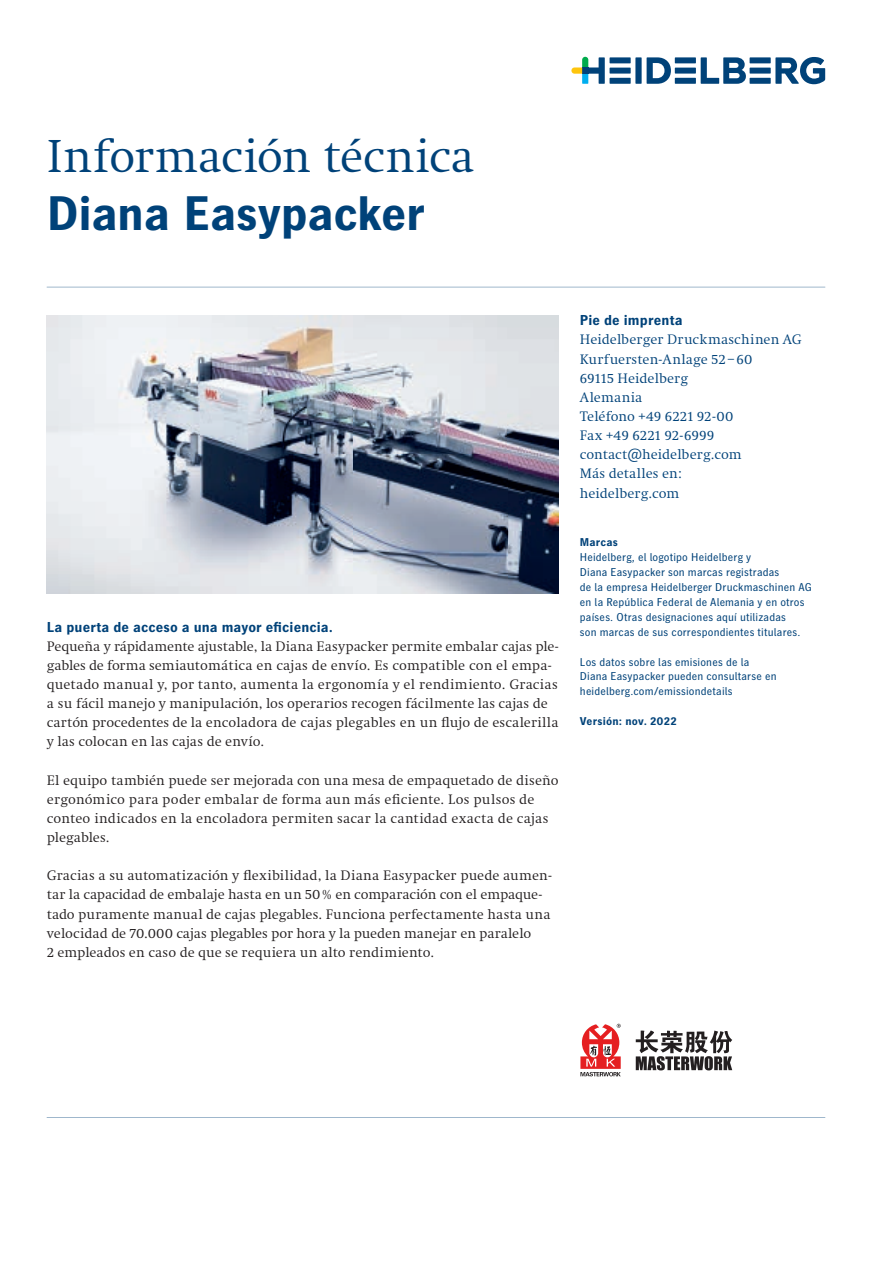
<style>
.page{position:relative;width:872px;height:1263px;background:#fff}
.page>*{position:absolute;margin:0;border:0;box-sizing:border-box;transform-origin:0 0}
.t1{font:48px "Heidelberg Antiqua ML";letter-spacing:-.005em;color:#004279}
.t2{font:700 48px "Heidelberg Gothic Ml";letter-spacing:-.01em;color:#004279}
.t3{font:14.25px/19.2px "Heidelberg Antiqua ML";letter-spacing:.005em;color:#231f20}
.t4{font:14.25px/19.2px "Heidelberg Antiqua ML";letter-spacing:.005em;color:#004279}
.t5{font:700 14.25px "Heidelberg Gothic Ml";letter-spacing:.01em;color:#004279}
.t6{font:11.25px/14.9px "Heidelberg Gothic Ml";letter-spacing:.015em;color:#004279}
.t7{font:700 11.25px "Heidelberg Gothic Ml";letter-spacing:.02em;color:#004279}
</style>
<div class="page">
<svg style="left:646px;top:57px;width:25px;height:27px"></svg>
<div style="left:635px;top:57px;width:6px;height:27px;background:#004279"></div>
<div style="left:609px;top:57px;width:21px;height:6px;background:#004279"></div>
<div style="left:609px;top:68px;width:21px;height:6px;background:#004279"></div>
<div style="left:609px;top:78px;width:21px;height:6px;background:#004279"></div>
<div style="left:675px;top:57px;width:21px;height:6px;background:#004279"></div>
<div style="left:675px;top:68px;width:21px;height:6px;background:#004279"></div>
<div style="left:675px;top:78px;width:21px;height:6px;background:#004279"></div>
<svg style="left:700px;top:57px;width:46px;height:27px"></svg>
<div style="left:749px;top:57px;width:21px;height:6px;background:#004279"></div>
<div style="left:749px;top:68px;width:21px;height:6px;background:#004279"></div>
<div style="left:749px;top:78px;width:21px;height:6px;background:#004279"></div>
<svg style="left:775px;top:57px;width:50px;height:27px"></svg>
<svg style="left:571px;top:57px;width:34px;height:27px"></svg>
<svg style="left:580px;top:1024px;width:40px;height:52px"></svg>
<svg style="left:636px;top:1030px;width:96px;height:40px"></svg>
<img style="left:47px;top:316px;width:511px;height:277px">
<svg style="left:47px;top:1117px;width:778px;height:1px"></svg>
<svg style="left:47px;top:287px;width:778px;height:1px"></svg>
<h1 class="t1" style="left:47px;top:129px;width:429px">Información técnica</h1>
<h1 class="t2" style="left:47px;top:186px;width:379px">Diana Easypacker</h1>
<p class="t5" style="left:47px;top:619px;width:288px">La puerta de acceso a una mayor eficiencia.</p>
<p class="t3" style="left:47px;top:636px;width:513px">Pequeña y rápidamente ajustable, la Diana Easypacker permite embalar cajas ple&shy;gables de forma semiautomática en cajas de envío. Es compatible con el empa&shy;quetado manual y, por tanto, aumenta la ergonomía y el rendimiento. Gracias a su fácil manejo y manipulación, los operarios recogen fácilmente las cajas de cartón procedentes de la encoladora de cajas plegables en un flujo de escalerilla y las colocan en las cajas de envío.</p>
<p class="t3" style="left:47px;top:770px;width:513px">El equipo también puede ser mejorada con una mesa de empaquetado de diseño ergonómico para poder embalar de forma aun más eficiente. Los pulsos de conteo indicados en la encoladora permiten sacar la cantidad exacta de cajas plegables.</p>
<p class="t3" style="left:47px;top:866px;width:507px">Gracias a su automatización y flexibilidad, la Diana Easypacker puede aumen&shy;tar la capacidad de embalaje hasta en un 50% en comparación con el empaque&shy;tado puramente manual de cajas plegables. Funciona perfectamente hasta una velocidad de 70.000 cajas plegables por hora y la pueden manejar en paralelo<br>2 empleados en caso de que se requiera un alto rendimiento.</p>
<p class="t5" style="left:580px;top:312px;width:104px">Pie de imprenta</p>
<p class="t4" style="left:580px;top:330px;width:223px">Heidelberger Druckmaschinen AG<br>Kurfuersten-Anlage 52 – 60<br>69115 Heidelberg<br>Alemania<br>Teléfono +49 6221 92-00<br>Fax +49 6221 92-6999 contact@heidelberg.com<br>Más detalles en:<br>heidelberg.com</p>
<p class="t7" style="left:580px;top:536px;width:40px">Marcas</p>
<p class="t6" style="left:580px;top:550px;width:234px">Heidelberg, el logotipo Heidelberg y<br>Diana Easypacker son marcas registradas<br>de la empresa Heidelberger Druckmaschinen AG en la República Federal de Alemania y en otros países. Otras designaciones aquí utilizadas<br>son marcas de sus correspondientes titulares.</p>
<p class="t6" style="left:580px;top:654px;width:198px">Los datos sobre las emisiones de la<br>Diana Easypacker pueden consultarse en heidelberg.com/emissiondetails</p>
<p class="t7" style="left:580px;top:715px;width:98px">Versión: nov. 2022</p>
</div>
